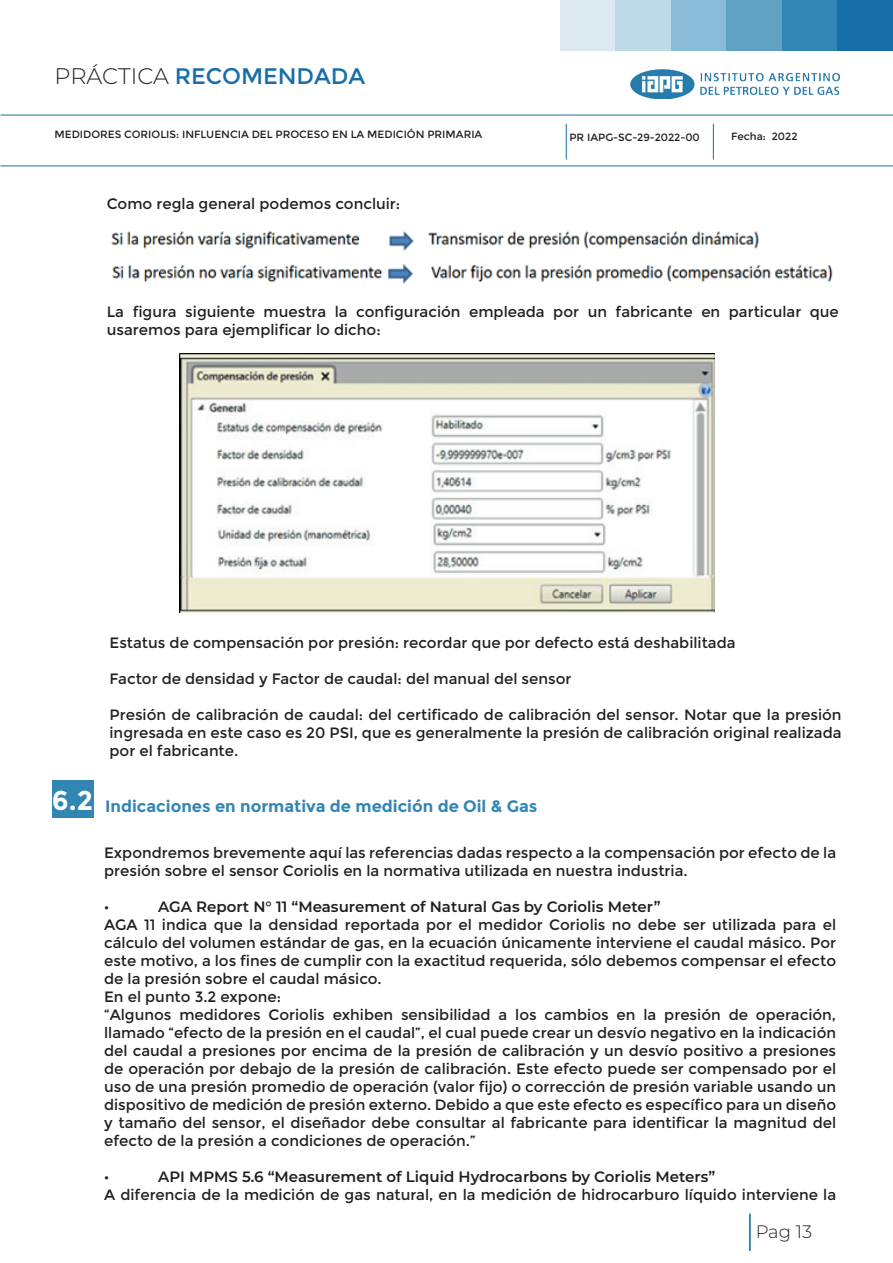
<style>
.page{position:relative;width:893px;height:1263px;background:#fff}
.page>*{position:absolute;margin:0;border:0;box-sizing:border-box;transform-origin:0 0}
.t1{font:22.5px "Montserrat";color:#176ea9}
.t2{font:300 18px "Montserrat";color:#231f20}
.t3{font:700 16.5px "Montserrat";color:#3386b3}
.t4{font:15px/18px "Montserrat";color:#231f20}
.t5{font:600 15px "Montserrat";color:#231f20}
.t6{font:10.5px "Montserrat";color:#231f20}
.s1{font-weight:300;color:#231f20}
.s2{font-size:27px;color:#fff}
</style>
<div class="page">
<div style="left:560px;top:0;width:56px;height:50px;background:#dce9f0"></div>
<div style="left:616px;top:0;width:55px;height:50px;background:#bedae6"></div>
<div style="left:671px;top:0;width:56px;height:50px;background:#88bcd6"></div>
<div style="left:727px;top:0;width:55px;height:50px;background:#60a0c2"></div>
<div style="left:782px;top:0;width:55px;height:50px;background:#3186b4"></div>
<div style="left:837px;top:0;width:56px;height:50px;background:#176da8"></div>
<hr style="left:749px;top:1213px;width:2px;height:38px;background:#0067a5">
<hr style="left:1px;top:115px;width:892px;height:1px;background:#176ea9">
<hr style="left:566px;top:124px;width:1px;height:35px;background:#176ea9">
<hr style="left:713px;top:124px;width:1px;height:35px;background:#176ea9">
<hr style="left:1px;top:166px;width:892px;height:1px;background:#176ea9">
<img style="left:631px;top:70px;width:208px;height:29px">
<img style="left:111px;top:231px;width:722px;height:53px">
<img style="left:179px;top:354px;width:536px;height:259px">
<div style="left:53px;top:780px;width:41px;height:38px;background:#3186b4"></div>
<h1 class="t1" style="left:55px;top:63px;width:312px"><span class="s1">PRÁCTICA</span> RECOMENDADA</h1>
<p class="t6" style="left:55px;top:128px;width:429px">MEDIDORES CORIOLIS: INFLUENCIA DEL PROCESO EN LA MEDICIÓN PRIMARIA</p>
<p class="t6" style="left:731px;top:130px;width:68px">Fecha: 2022</p>
<p class="t6" style="left:569px;top:131px;width:132px">PR IAPG-SC-29-2022-00</p>
<p class="t4" style="left:107px;top:195px;width:295px">Como regla general podemos concluir:</p>
<p class="t4" style="left:107px;top:303px;width:733px">La figura siguiente muestra la configuración empleada por un fabricante en particular que usaremos para ejemplificar lo dicho:</p>
<p class="t4" style="left:110px;top:633px;width:628px">Estatus de compensación por presión: recordar que por defecto está deshabilitada</p>
<p class="t4" style="left:110px;top:669px;width:463px">Factor de densidad y Factor de caudal: del manual del sensor</p>
<p class="t4" style="left:110px;top:705px;width:734px;text-align:justify">Presión de calibración de caudal: del certificado de calibración del sensor. Notar que la presión ingresada en este caso es 20 PSI, que es generalmente la presión de calibración original realizada por el fabricante.</p>
<p class="t3" style="left:52px;top:796px;width:487px"><span class="s2">6.2</span> Indicaciones en normativa de medición de Oil &amp; Gas</p>
<p class="t4" style="left:104px;top:844px;width:734px">Expondremos brevemente aquí las referencias dadas respecto a la compensación por efecto de la presión sobre el sensor Coriolis en la normativa utilizada en nuestra industria.</p>
<p class="t5" style="left:104px;top:896px;width:7px">•</p>
<p class="t5" style="left:158px;top:896px;width:504px">AGA Report N° 11 “Measurement of Natural Gas by Coriolis Meter”</p>
<p class="t4" style="left:104px;top:916px;width:734px">AGA 11 indica que la densidad reportada por el medidor Coriolis no debe ser utilizada para el cálculo del volumen estándar de gas, en la ecuación únicamente interviene el caudal másico. Por este motivo, a los fines de cumplir con la exactitud requerida, sólo debemos compensar el efecto de la presión sobre el caudal másico.<br>En el punto 3.2 expone:<br>“Algunos medidores Coriolis exhiben sensibilidad a los cambios en la presión de operación, llamado “efecto de la presión en el caudal”, el cual puede crear un desvío negativo en la indicación del caudal a presiones por encima de la presión de calibración y un desvío positivo a presiones de operación por debajo de la presión de calibración. Este efecto puede ser compensado por el uso de una presión promedio de operación (valor fijo) o corrección de presión variable usando un dispositivo de medición de presión externo. Debido a que este efecto es específico para un diseño y tamaño del sensor, el diseñador debe consultar al fabricante para identificar la magnitud del efecto de la presión a condiciones de operación.”</p>
<p class="t5" style="left:104px;top:1166px;width:7px">•</p>
<p class="t5" style="left:158px;top:1166px;width:559px">API MPMS 5.6 “Measurement of Liquid Hydrocarbons by Coriolis Meters”</p>
<p class="t4" style="left:104px;top:1186px;width:733px">A diferencia de la medición de gas natural, en la medición de hidrocarburo líquido interviene la</p>
<p class="t2" style="left:756px;top:1219px;width:58px">Pag 13</p>
</div>
